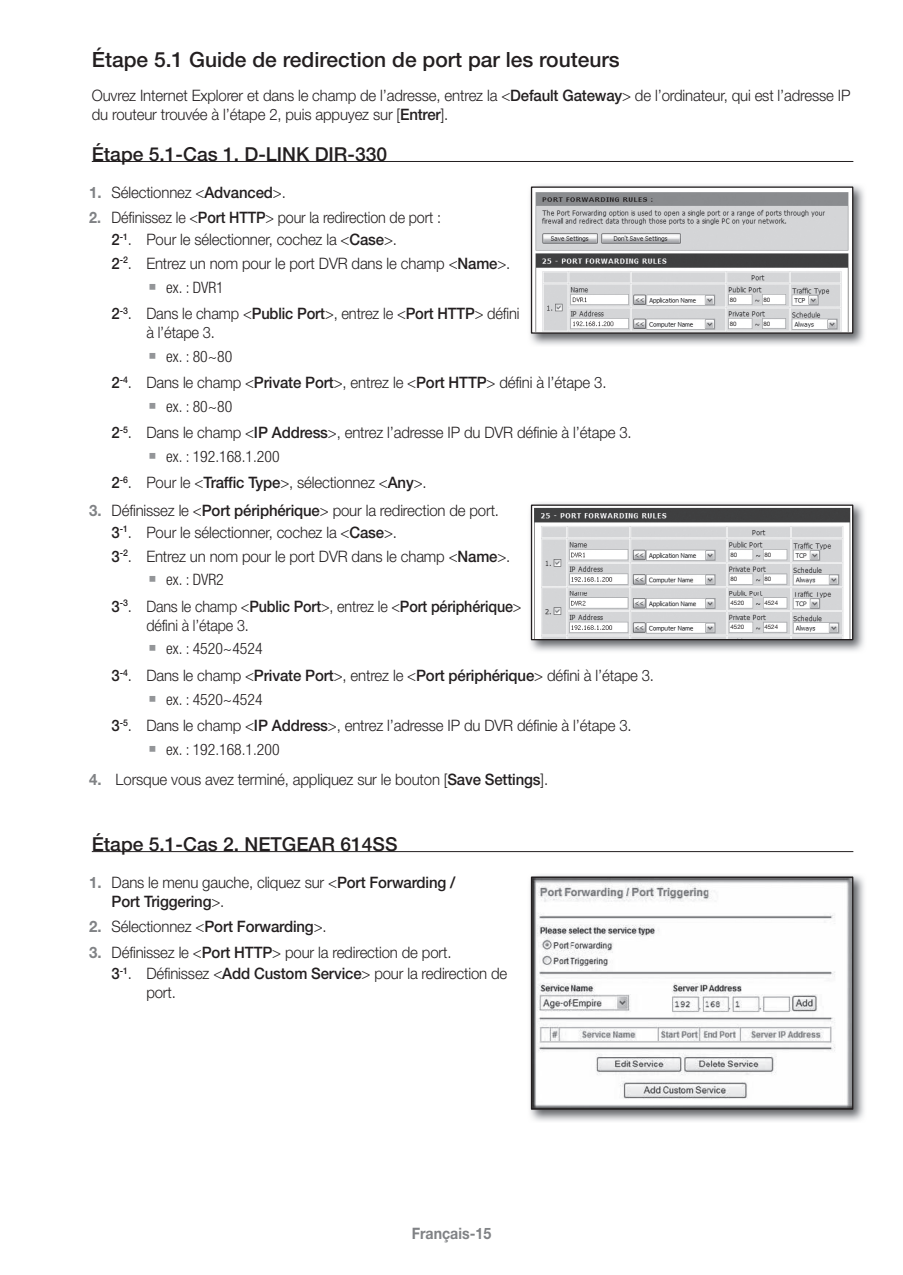
<style>
.page{position:relative;width:903px;height:1275px;background:#fff}
.page>*{position:absolute;margin:0;border:0;box-sizing:border-box;transform-origin:0 0}
.t1{font:500 21px "Helvetica Neue cp";color:#231f20}
.t2{font:500 19.25px "Helvetica Neue cp";color:#231f20}
.t3{font:300 15.75px/26.4px "Helvetica Neue cp";letter-spacing:-.01em;color:#231f20;scale:.95 1}
.t4{font:300 15.75px/21.3px "Helvetica Neue cp";letter-spacing:-.01em;color:#231f20;scale:.91 1}
.t5{font:300 condensed 15.75px "Helvetica Neue cp";color:#231f20}
.t6{font:700 15.75px "Helvetica Neue cp";color:#808285;scale:.9 1}
.t7{font:6.12px "Helvetica Neue cp";color:#231f20}
.s1{font-weight:500}
.s2{font-weight:700;color:#808285}
.s3{font-family:"SI Icon HR755";font-weight:400;font-size:17.5px;color:#939598}
.s4{font-stretch:condensed}
.s5{font-family:"SI Icon HR755";font-weight:400;font-stretch:normal;font-size:17.5px;color:#939598}
</style>
<div class="page">
<hr style="left:92px;top:161px;width:761px;height:1px;background:#231f20">
<hr style="left:92px;top:851px;width:761px;height:1px;background:#231f20">
<img style="left:530px;top:875px;width:334px;height:246px">
<img style="left:533px;top:878px;width:318px;height:230px">
<div style="left:531px;top:876px;width:322px;height:234px;border:1px solid #231f20"></div>
<img style="left:530px;top:185px;width:334px;height:160px">
<img style="left:533px;top:188px;width:318px;height:144px">
<div style="left:531px;top:186px;width:322px;height:148px;border:1px solid #231f20"></div>
<div style="left:763px;top:296px;width:18px;height:7px;background:#fff"></div>
<div style="left:729px;top:296px;width:18px;height:7px;background:#fff"></div>
<div style="left:763px;top:320px;width:18px;height:7px;background:#fff"></div>
<div style="left:729px;top:320px;width:18px;height:7px;background:#fff"></div>
<img style="left:530px;top:503px;width:334px;height:148px">
<img style="left:533px;top:506px;width:318px;height:132px">
<div style="left:531px;top:504px;width:322px;height:136px;border:1px solid #231f20"></div>
<div style="left:730px;top:552px;width:18px;height:6px;background:#fff"></div>
<div style="left:764px;top:552px;width:18px;height:6px;background:#fff"></div>
<div style="left:730px;top:576px;width:18px;height:7px;background:#fff"></div>
<div style="left:764px;top:576px;width:18px;height:7px;background:#fff"></div>
<div style="left:730px;top:599px;width:19px;height:7px;background:#fff"></div>
<div style="left:764px;top:599px;width:19px;height:7px;background:#fff"></div>
<div style="left:730px;top:624px;width:19px;height:6px;background:#fff"></div>
<div style="left:764px;top:624px;width:19px;height:6px;background:#fff"></div>
<h1 class="t1" style="left:92px;top:48px;width:529px">Étape 5.1 Guide de redirection de port par les routeurs</h1>
<p class="t3" style="left:92px;top:86px;width:800px;line-height:18.9px">Ouvrez Internet Explorer et dans le champ de l’adresse, entrez la &lt;<span class="s1">default Gateway</span>&gt; de l’ordinateur, qui est l’adresse IP du routeur trouvée à l’étape 2, puis appuyez sur [<span class="s1">entrer</span>].</p>
<p class="t2" style="left:92px;top:143px;width:297px">Étape 5.1-Cas 1. d-LINK dIr-330</p>
<p class="t3" style="left:89px;top:179px;width:208px"><span class="s2">1.</span> Sélectionnez &lt;<span class="s1">Advanced</span>&gt;.</p>
<p class="t4" style="left:112px;top:207px;width:363px;text-indent:-22px"><span class="s2">2.</span> Définissez le &lt;<span class="s1">Port HTTP</span>&gt; pour la redirection de port :<br><span class="s1">2</span><sup>-1</sup>. Pour le sélectionner, cochez la &lt;<span class="s1">Case</span>&gt;.</p>
<p class="t3" style="left:149px;top:251px;width:382px;line-height:23.8px;text-indent:-37px"><span class="s1">2</span><sup>-2</sup>. Entrez un nom pour le port DVR dans le champ &lt;<span class="s1">Name</span>&gt;. <span class="s3">`</span> <span class="s4">ex. : DVR1</span></p>
<p class="t3" style="left:146px;top:304px;width:394px;line-height:18.9px;text-indent:-35px"><span class="s1">2</span><sup>-3</sup>. Dans le champ &lt;<span class="s1">Public Port</span>&gt;, entrez le &lt;<span class="s1">Port HTTP</span>&gt; défini à l’étape 3.</p>
<p class="t3" style="left:112px;top:343px;width:522px;text-indent:37px"><span class="s3">`</span> <span class="s4">ex. : 80~80<br></span><span class="s1">2</span><sup>-4</sup>. Dans le champ &lt;<span class="s1">Private Port</span>&gt;, entrez le &lt;<span class="s1">Port HTTP</span>&gt; défini à l’étape 3.</p>
<p class="t3" style="left:112px;top:393px;width:549px;text-indent:37px"><span class="s3">`</span> <span class="s4">ex. : 80~80<br></span><span class="s1">2</span><sup>-5</sup>. Dans le champ &lt;<span class="s1">IP Address</span>&gt;, entrez l’adresse IP du DVR définie à l’étape 3.</p>
<p class="t3" style="left:112px;top:443px;width:333px;text-indent:37px"><span class="s3">`</span> <span class="s4">ex. : 192.168.1.200<br></span><span class="s1">2</span><sup>-6</sup>. Pour le &lt;<span class="s1">Traffic Type</span>&gt;, sélectionnez &lt;<span class="s1">Any</span>&gt;.</p>
<p class="t3" style="left:112px;top:500px;width:409px;line-height:21.3px;text-indent:-22px"><span class="s2">3.</span> Définissez le &lt;<span class="s1">Port périphérique</span>&gt; pour la redirection de port.<br><span class="s1">3</span><sup>-1</sup>. Pour le sélectionner, cochez la &lt;<span class="s1">Case</span>&gt;.</p>
<p class="t3" style="left:149px;top:544px;width:382px;line-height:23.8px;text-indent:-37px"><span class="s1">3</span><sup>-2</sup>. Entrez un nom pour le port DVR dans le champ &lt;<span class="s1">Name</span>&gt;. <span class="s3">`</span> <span class="s4">ex. : DVR2</span></p>
<p class="t3" style="left:146px;top:597px;width:396px;line-height:18.9px;text-indent:-35px"><span class="s1">3</span><sup>-3</sup>. Dans le champ &lt;<span class="s1">Public Port</span>&gt;, entrez le &lt;<span class="s1">Port périphérique</span>&gt; défini à l’étape 3.</p>
<p class="t3" style="left:112px;top:636px;width:572px;text-indent:37px"><span class="s3">`</span> <span class="s4">ex. : 4520~4524<br></span><span class="s1">3</span><sup>-4</sup>. Dans le champ &lt;<span class="s1">Private Port</span>&gt;, entrez le &lt;<span class="s1">Port périphérique</span>&gt; défini à l’étape 3.</p>
<p class="t3" style="left:112px;top:686px;width:549px;text-indent:37px"><span class="s3">`</span> <span class="s4">ex. : 4520~4524<br></span><span class="s1">3</span><sup>-5</sup>. Dans le champ &lt;<span class="s1">IP Address</span>&gt;, entrez l’adresse IP du DVR définie à l’étape 3.</p>
<p class="t5" style="left:149px;top:740px;width:132px"><span class="s5">`</span> ex. : 192.168.1.200</p>
<p class="t3" style="left:89px;top:767px;width:484px"><span class="s2">4.</span> Lorsque vous avez terminé, appliquez sur le bouton [<span class="s1">save settings</span>].</p>
<p class="t7" style="left:730px;top:296px;width:8px">80</p>
<p class="t7" style="left:763px;top:296px;width:8px">80</p>
<p class="t7" style="left:730px;top:320px;width:8px">80</p>
<p class="t7" style="left:763px;top:320px;width:8px">80</p>
<p class="t7" style="left:730px;top:551px;width:8px">80</p>
<p class="t7" style="left:764px;top:551px;width:8px">80</p>
<p class="t7" style="left:730px;top:575px;width:8px">80</p>
<p class="t7" style="left:764px;top:575px;width:8px">80</p>
<p class="t7" style="left:730px;top:599px;width:15px">4520</p>
<p class="t7" style="left:764px;top:599px;width:15px">4524</p>
<p class="t7" style="left:730px;top:623px;width:15px">4520</p>
<p class="t7" style="left:764px;top:623px;width:15px">4524</p>
<p class="t2" style="left:92px;top:833px;width:307px">Étape 5.1-Cas 2. NeTGeAr 614ss</p>
<p class="t3" style="left:112px;top:873px;width:363px;line-height:18.9px;text-indent:-22px"><span class="s2">1.</span> Dans le menu gauche, cliquez sur &lt;<span class="s1">Port Forwarding /<br>Port Triggering</span>&gt;.</p>
<p class="t3" style="left:89px;top:914px;width:251px"><span class="s2">2.</span> Sélectionnez &lt;<span class="s1">Port Forwarding</span>&gt;.</p>
<p class="t3" style="left:112px;top:942px;width:418px;line-height:21.3px;text-indent:-22px"><span class="s2">3.</span> Définissez le &lt;<span class="s1">Port HTTP</span>&gt; pour la redirection de port.<br><span class="s1">3</span><sup>-1</sup>. Définissez &lt;<span class="s1">Add Custom service</span>&gt; pour la redirection de</p>
<p class="t3" style="left:146px;top:979px;width:33px">port.</p>
<p class="t6" style="left:412px;top:1225px;width:90px">Français-15</p>
</div>
